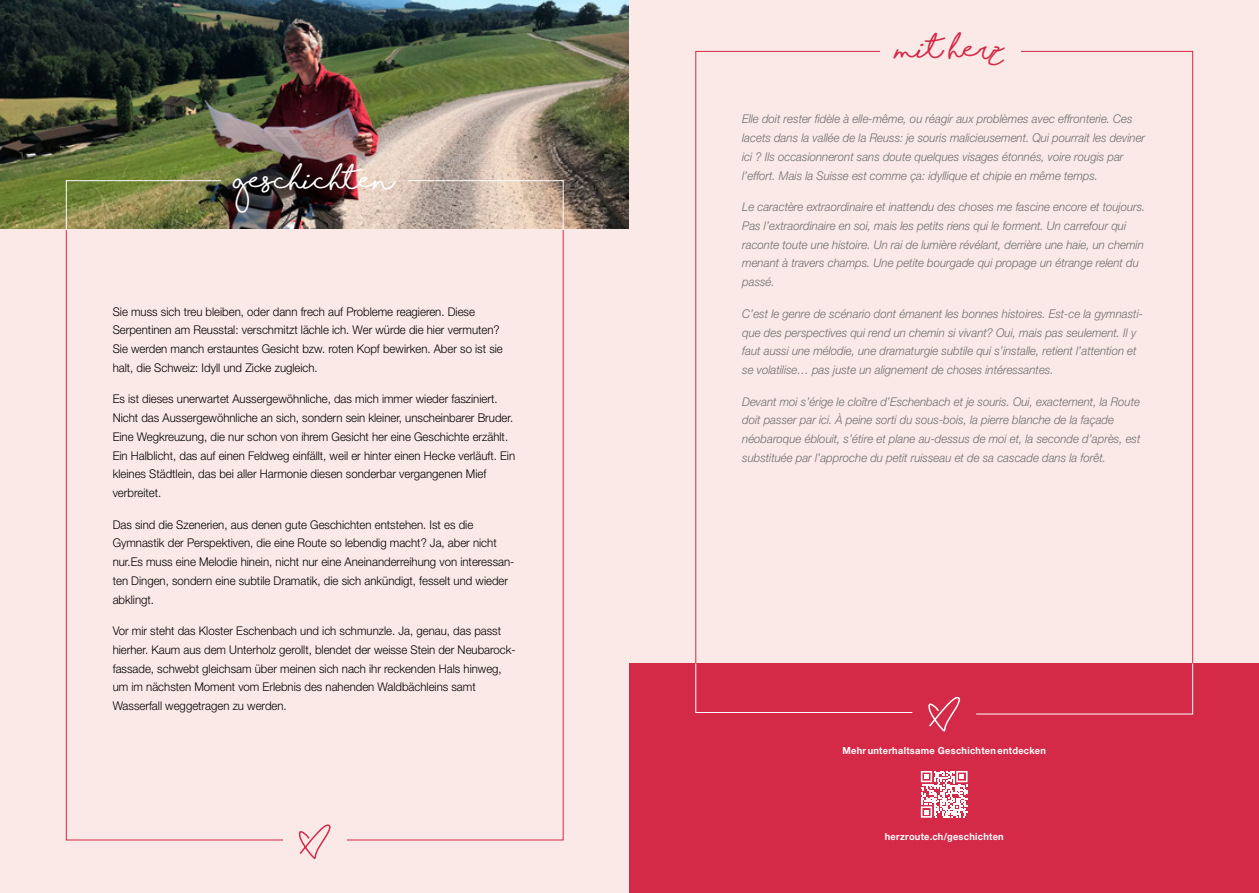
<style>
.page{position:relative;width:1259px;height:893px;background:#fff}
.page>*{position:absolute;margin:0;border:0;box-sizing:border-box;transform-origin:0 0}
.t1{font:700 25.5px "Shorelines Script";color:#fff}
.t2{font:700 25.5px "Shorelines Script";color:#d42947}
.t3{font:300 12px/18.8px "Helvetica Neue LT Pro";color:#000;scale:.95 1}
.t4{font:italic 300 12px/18.8px "Helvetica Neue LT Pro";color:#6e6e6e;scale:.95 1}
.t5{font:700 9.75px "Helvetica Neue LT Pro";letter-spacing:.03em;color:#fff;scale:.95 1}
</style>
<div class="page">
<img style="left:0;top:0;width:629px;height:230px">
<div style="left:0;top:230px;width:629px;height:663px;background:#fae9e7"></div>
<svg style="left:298px;top:824px;width:32px;height:36px"></svg>
<svg style="left:66px;top:180px;width:156px;height:51px;background:#878952"></svg>
<svg style="left:407px;top:180px;width:157px;height:51px;background:#cbb8aa"></svg>
<div style="left:629px;top:0;width:630px;height:893px;background:#fae9e7"></div>
<div style="left:629px;top:663px;width:630px;height:230px;background:#d42947"></div>
<svg style="left:921px;top:771px;width:46px;height:47px"></svg>
<svg style="left:695px;top:663px;width:218px;height:50px"></svg>
<svg style="left:928px;top:697px;width:31px;height:35px"></svg>
<svg style="left:976px;top:663px;width:217px;height:52px"></svg>
<h1 class="t1" style="left:234px;top:170px;width:162px">geschichten</h1>
<p class="t3" style="left:113px;top:302px;width:412px">Sie muss sich treu bleiben, oder dann frech auf Probleme reagieren. Diese Serpentinen am Reusstal: verschmitzt lächle ich. Wer würde die hier vermuten?<br>Sie werden manch erstauntes Gesicht bzw. roten Kopf bewirken. Aber so ist sie halt, die Schweiz: Idyll und Zicke zugleich.</p>
<p class="t3" style="left:113px;top:389px;width:425px">Es ist dieses unerwartet Aussergewöhnliche, das mich immer wieder fasziniert.<br>Nicht das Aussergewöhnliche an sich, sondern sein kleiner, unscheinbarer Bruder.<br>Eine Wegkreuzung, die nur schon von ihrem Gesicht her eine Geschichte erzählt.<br>Ein Halblicht, das auf einen Feldweg einfällt, weil er hinter einen Hecke verläuft. Ein kleines Städtlein, das bei aller Harmonie diesen sonderbar vergangenen Mief verbreitet.</p>
<p class="t3" style="left:113px;top:515px;width:424px">Das sind die Szenerien, aus denen gute Geschichten entstehen. Ist es die Gymnastik der Perspektiven, die eine Route so lebendig macht? Ja, aber nicht nur.Es muss eine Melodie hinein, nicht nur eine Aneinanderreihung von interessan&shy;ten Dingen, sondern eine subtile Dramatik, die sich ankündigt, fesselt und wieder abklingt.</p>
<p class="t3" style="left:113px;top:621px;width:426px">Vor mir steht das Kloster Eschenbach und ich schmunzle. Ja, genau, das passt hierher. Kaum aus dem Unterholz gerollt, blendet der weisse Stein der Neubarock&shy;fassade, schwebt gleichsam über meinen sich nach ihr reckenden Hals hinweg, um im nächsten Moment vom Erlebnis des nahenden Waldbächleins samt Wasserfall weggetragen zu werden.</p>
<h1 class="t2" style="left:897px;top:40px;width:108px">mit herz</h1>
<p class="t4" style="left:742px;top:110px;width:426px">Elle doit rester fidèle à elle-même, ou réagir aux problèmes avec effronterie. Ces lacets dans la vallée de la Reuss: je souris malicieusement. Qui pourrait les deviner ici ? Ils occasionneront sans doute quelques visages étonnés, voire rougis par l’effort. Mais la Suisse est comme ça: idyllique et chipie en même temps.</p>
<p class="t4" style="left:742px;top:197px;width:426px">Le caractère extraordinaire et inattendu des choses me fascine encore et toujours.<br>Pas l’extraordinaire en soi, mais les petits riens qui le forment. Un carrefour qui raconte toute une histoire. Un rai de lumière révélant, derrière une haie, un chemin menant à travers champs. Une petite bourgade qui propage un étrange relent du passé.</p>
<p class="t4" style="left:742px;top:304px;width:423px">C’est le genre de scénario dont émanent les bonnes histoires. Est-ce la gymnasti&shy;que des perspectives qui rend un chemin si vivant? Oui, mais pas seulement. Il y faut aussi une mélodie, une dramaturgie subtile qui s’installe, retient l’attention et se volatilise… pas juste un alignement de choses intéressantes.</p>
<p class="t4" style="left:742px;top:392px;width:421px">Devant moi s’érige le cloître d’Eschenbach et je souris. Oui, exactement, la Route doit passer par ici. À peine sorti du sous-bois, la pierre blanche de la façade néobaroque éblouit, s’étire et plane au-dessus de moi et, la seconde d’après, est substituée par l’approche du petit ruisseau et de sa cascade dans la forêt.</p>
<p class="t5" style="left:842px;top:745px;width:216px">Mehr unterhaltsame Geschichten entdecken</p>
<p class="t5" style="left:884px;top:831px;width:127px">herzroute.ch/geschichten</p>
</div>
